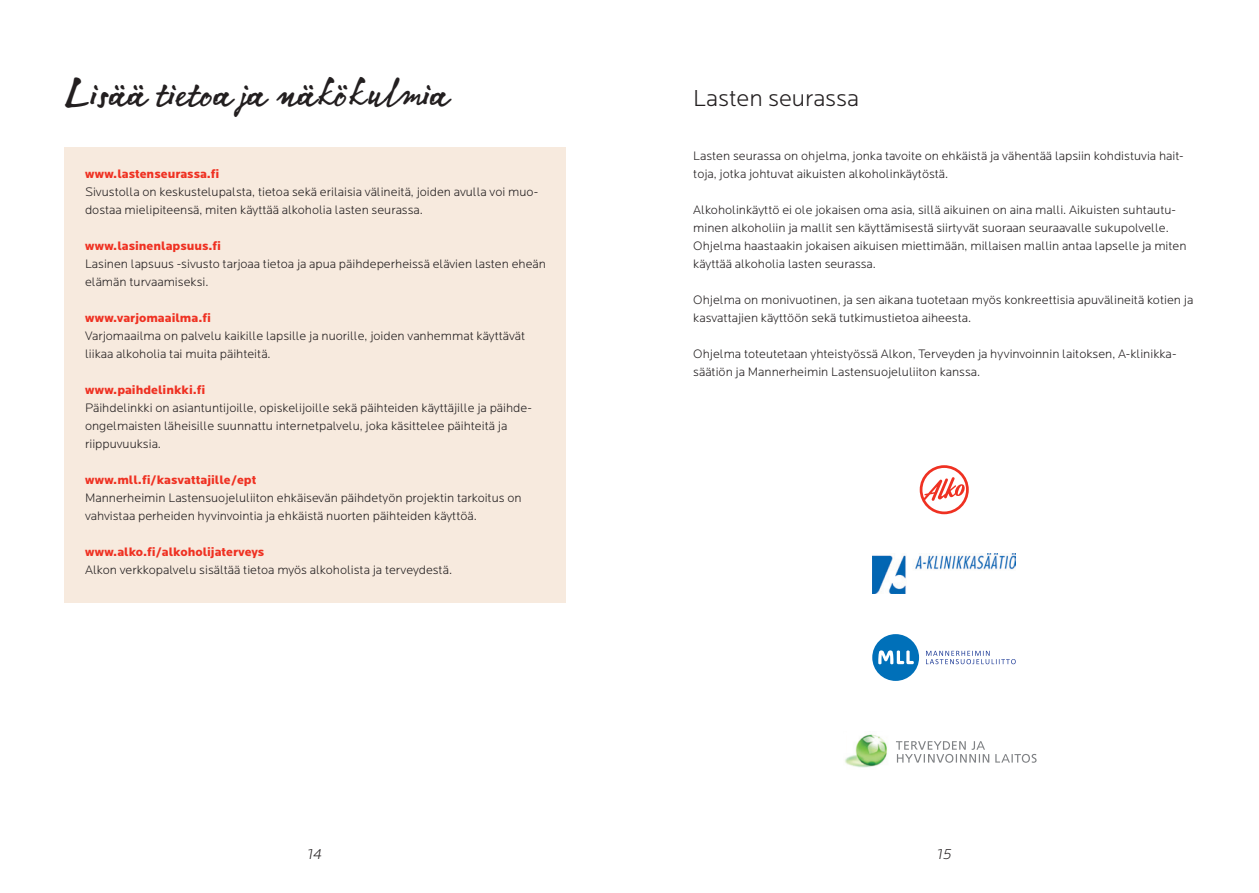
<style>
.page{position:relative;width:1259px;height:893px;background:#fff}
.page>*{position:absolute;margin:0;border:0;box-sizing:border-box;transform-origin:0 0}
.t1{font:39px "Linotype Notec";color:#231f20}
.t2{font:300 24px "Locator";color:#231f20}
.t3{font:italic 300 15px "Locator";color:#231f20}
.t4{font:300 12.75px/18px "Locator";color:#231f20}
.t5{font:900 12.75px "Locator";color:#ef3122}
</style>
<div class="page">
<div style="left:64px;top:148px;width:502px;height:455px;background:#f7eade"></div>
<svg style="left:919px;top:465px;width:49px;height:49px"></svg>
<div style="left:872px;top:634px;width:47px;height:47px;background:#0070b9;border-radius:50%"></div>
<svg style="left:878px;top:650px;width:36px;height:14px"></svg>
<svg style="left:926px;top:651px;width:89px;height:13px"></svg>
<svg style="left:896px;top:741px;width:140px;height:22px"></svg>
<img style="left:845px;top:734px;width:42px;height:34px">
<img style="left:872px;top:554px;width:144px;height:40px">
<h1 class="t1" style="left:64px;top:64px;width:386px">Lisää tietoa ja näkökulmia</h1>
<p class="t5" style="left:85px;top:166px;width:136px">www.lastenseurassa.fi</p>
<p class="t4" style="left:85px;top:183px;width:455px">Sivustolla on keskustelupalsta, tietoa sekä erilaisia välineitä, joiden avulla voi muo&shy;dostaa mielipiteensä, miten käyttää alkoholia lasten seurassa.</p>
<p class="t5" style="left:85px;top:238px;width:138px">www.lasinenlapsuus.fi</p>
<p class="t4" style="left:85px;top:256px;width:462px">Lasinen lapsuus -sivusto tarjoaa tietoa ja apua päihdeperheissä elävien lasten eheän elämän turvaamiseksi.</p>
<p class="t5" style="left:85px;top:310px;width:127px">www.varjomaailma.fi</p>
<p class="t4" style="left:85px;top:328px;width:441px">Varjomaailma on palvelu kaikille lapsille ja nuorille, joiden vanhemmat käyttävät liikaa alkoholia tai muita päihteitä.</p>
<p class="t5" style="left:85px;top:382px;width:122px">www.paihdelinkki.fi</p>
<p class="t4" style="left:85px;top:400px;width:448px">Päihdelinkki on asiantuntijoille, opiskelijoille sekä päihteiden käyttäjille ja päihde&shy;ongelmaisten läheisille suunnattu internetpalvelu, joka käsittelee päihteitä ja riippuvuuksia.</p>
<p class="t5" style="left:85px;top:473px;width:173px">www.mll.fi/kasvattajille/ept</p>
<p class="t4" style="left:85px;top:490px;width:438px">Mannerheimin Lastensuojeluliiton ehkäisevän päihdetyön projektin tarkoitus on vahvistaa perheiden hyvinvointia ja ehkäistä nuorten päihteiden käyttöä.</p>
<p class="t5" style="left:85px;top:545px;width:181px">www.alko.fi/alkoholijaterveys</p>
<p class="t4" style="left:85px;top:562px;width:368px">Alkon verkkopalvelu sisältää tietoa myös alkoholista ja terveydestä.</p>
<h2 class="t2" style="left:693px;top:86px;width:167px">Lasten seurassa</h2>
<p class="t4" style="left:693px;top:147px;width:492px">Lasten seurassa on ohjelma, jonka tavoite on ehkäistä ja vähentää lapsiin kohdistuvia hait&shy;toja, jotka johtuvat aikuisten alkoholinkäytöstä.</p>
<p class="t4" style="left:693px;top:201px;width:495px">Alkoholinkäyttö ei ole jokaisen oma asia, sillä aikuinen on aina malli. Aikuisten suhtautu&shy;minen alkoholiin ja mallit sen käyttämisestä siirtyvät suoraan seuraavalle sukupolvelle.<br>Ohjelma haastaakin jokaisen aikuisen miettimään, millaisen mallin antaa lapselle ja miten käyttää alkoholia lasten seurassa.</p>
<p class="t4" style="left:693px;top:292px;width:501px">Ohjelma on monivuotinen, ja sen aikana tuotetaan myös konkreettisia apuvälineitä kotien ja kasvattajien käyttöön sekä tutkimustietoa aiheesta.</p>
<p class="t4" style="left:693px;top:346px;width:485px">Ohjelma toteutetaan yhteistyössä Alkon, Terveyden ja hyvinvoinnin laitoksen, A-klinikka&shy;säätiön ja Mannerheimin Lastensuojeluliiton kanssa.</p>
<p class="t3" style="left:307px;top:846px;width:16px">14</p>
<p class="t3" style="left:937px;top:846px;width:16px">15</p>
</div>
